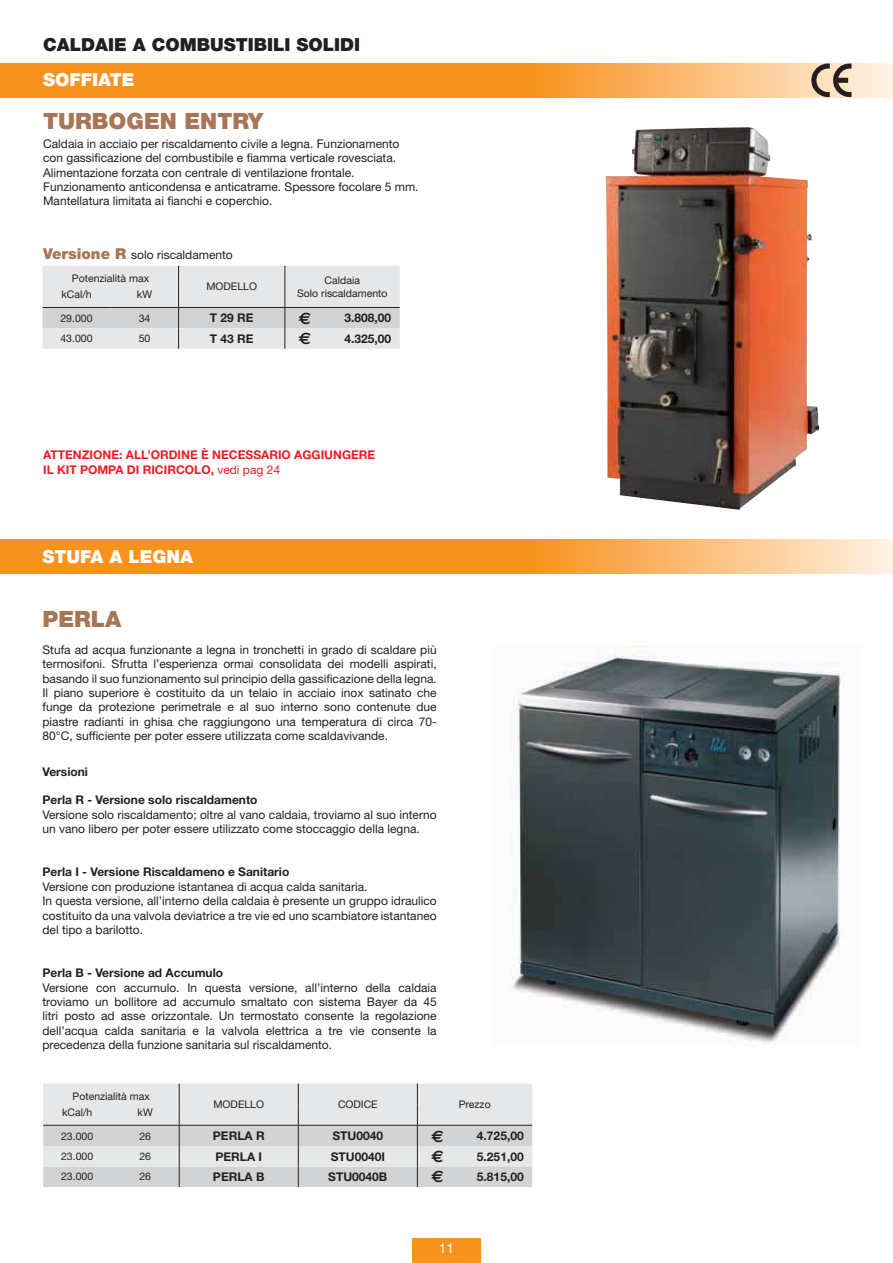
<style>
.page{position:relative;width:893px;height:1263px;background:#fff}
.page>*{position:absolute;margin:0;border:0;box-sizing:border-box;transform-origin:0 0}
.t1{font:900 22.5px "Helvetica Neue LT Std";color:#a67656}
.t2{font:900 18px "Helvetica Neue LT Std";color:#231f20}
.t3{font:900 18px "Helvetica Neue LT Std";color:#fff}
.t4{font:700 16.5px "Euro Sans";color:#231f20}
.t5{font:13.5px "Helvetica Neue LT Std";color:#fff}
.t6{font:12px/14.4px "Helvetica Neue LT Std";color:#231f20}
.t7{font:700 12px "Helvetica Neue LT Std";color:#231f20}
.t8{font:700 12px/14.4px "Helvetica Neue LT Std";color:#ed1c24}
.t9{font:10.5px "Helvetica Neue LT Std";color:#231f20}
.s1{font-weight:900;font-size:15px;color:#a67656}
.s2{font-weight:400}
</style>
<div class="page">
<div style="left:412px;top:1238px;width:68px;height:25px;background:#f7931d"></div>
<svg style="left:0;top:63px;width:893px;height:34px;background:#f8a33f"></svg>
<svg style="left:811px;top:63px;width:40px;height:35px"></svg>
<svg style="left:43px;top:266px;width:357px;height:83px;background:#e0e2e3"></svg>
<hr style="left:43px;top:307px;width:68px;height:1px;background:#231f20">
<hr style="left:111px;top:307px;width:289px;height:1px;background:#231f20">
<svg style="left:0;top:540px;width:893px;height:34px;background:#f9a545"></svg>
<svg style="left:43px;top:1083px;width:489px;height:104px;background:#dcddde"></svg>
<hr style="left:43px;top:1125px;width:68px;height:1px;background:#231f20">
<hr style="left:111px;top:1125px;width:68px;height:1px;background:#231f20">
<hr style="left:179px;top:1125px;width:353px;height:1px;background:#231f20">
<img style="left:510px;top:645px;width:332px;height:398px">
<img style="left:606px;top:127px;width:213px;height:383px">
<h2 class="t2" style="left:43px;top:34px;width:319px">CALDAIE A COMBUSTIBILI SOLIDI</h2>
<h2 class="t3" style="left:43px;top:70px;width:93px">SOFFIATE</h2>
<h1 class="t1" style="left:43px;top:108px;width:222px">TURBOGEN ENTRY</h1>
<p class="t6" style="left:43px;top:138px;width:377px">Caldaia in acciaio per riscaldamento civile a legna. Funzionamento con gassificazione del combustibile e fiamma verticale rovesciata.<br>Alimentazione forzata con centrale di ventilazione frontale.<br>Funzionamento anticondensa e anticatrame. Spessore focolare 5 mm.<br>Mantellatura limitata ai fianchi e coperchio.</p>
<p class="t6" style="left:43px;top:249px;width:191px"><span class="s1">Versione R</span> solo riscaldamento</p>
<p class="t9" style="left:72px;top:275px;width:79px">Potenzialità max</p>
<p class="t9" style="left:206px;top:283px;width:52px">MODELLO</p>
<p class="t9" style="left:325px;top:277px;width:37px">Caldaia</p>
<p class="t9" style="left:61px;top:291px;width:32px">kCal/h</p>
<p class="t9" style="left:137px;top:291px;width:17px">kW</p>
<p class="t9" style="left:297px;top:289px;width:92px">Solo riscaldamento</p>
<p class="t9" style="left:60px;top:314px;width:34px">29.000</p>
<p class="t9" style="left:139px;top:314px;width:13px">34</p>
<p class="t7" style="left:210px;top:314px;width:45px">T 29 RE</p>
<h3 class="t4" style="left:299px;top:308px;width:14px">€</h3>
<p class="t7" style="left:344px;top:314px;width:48px">3.808,00</p>
<p class="t9" style="left:60px;top:335px;width:34px">43.000</p>
<p class="t9" style="left:139px;top:335px;width:13px">50</p>
<p class="t7" style="left:210px;top:334px;width:45px">T 43 RE</p>
<h3 class="t4" style="left:299px;top:329px;width:14px">€</h3>
<p class="t7" style="left:344px;top:334px;width:48px">4.325,00</p>
<p class="t8" style="left:43px;top:449px;width:334px">ATTENZIONE: ALL’ORDINE È NECESSARIO AGGIUNGERE<br>IL KIT POMPA DI RICIRCOLO, <span class="s2">vedi pag 24</span></p>
<h2 class="t3" style="left:43px;top:546px;width:152px">STUFA A LEGNA</h2>
<h1 class="t1" style="left:43px;top:606px;width:80px">PERLA</h1>
<p class="t6" style="left:43px;top:644px;width:396px;text-align:justify">Stufa ad acqua funzionante a legna in tronchetti in grado di scaldare più termosifoni. Sfrutta l’esperienza ormai consolidata dei modelli aspirati, basando il suo funzionamento sul principio della gassificazione della legna.<br>Il piano superiore è costituito da un telaio in acciaio inox satinato che funge da protezione perimetrale e al suo interno sono contenute due piastre radianti in ghisa che raggiungono una temperatura di circa 70- 80°C, sufficiente per poter essere utilizzata come scaldavivande.</p>
<p class="t7" style="left:43px;top:767px;width:47px">Versioni</p>
<p class="t7" style="left:43px;top:796px;width:217px">Perla R - Versione solo riscaldamento</p>
<p class="t6" style="left:43px;top:809px;width:396px">Versione solo riscaldamento; oltre al vano caldaia, troviamo al suo interno un vano libero per poter essere utilizzato come stoccaggio della legna.</p>
<p class="t7" style="left:43px;top:868px;width:248px">Perla I - Versione Riscaldameno e Sanitario</p>
<p class="t6" style="left:43px;top:881px;width:396px">Versione con produzione istantanea di acqua calda sanitaria.<br>In questa versione, all’interno della caldaia è presente un gruppo idraulico costituito da una valvola deviatrice a tre vie ed uno scambiatore istantaneo del tipo a barilotto.</p>
<p class="t7" style="left:43px;top:968px;width:182px">Perla B - Versione ad Accumulo</p>
<p class="t6" style="left:43px;top:981px;width:396px;text-align:justify">Versione con accumulo. In questa versione, all’interno della caldaia troviamo un bollitore ad accumulo smaltato con sistema Bayer da 45 litri posto ad asse orizzontale. Un termostato consente la regolazione dell’acqua calda sanitaria e la valvola elettrica a tre vie consente la precedenza della funzione sanitaria sul riscaldamento.</p>
<p class="t9" style="left:73px;top:1093px;width:79px">Potenzialità max</p>
<p class="t9" style="left:213px;top:1101px;width:52px">MODELLO</p>
<p class="t9" style="left:338px;top:1101px;width:41px">CODICE</p>
<p class="t9" style="left:459px;top:1101px;width:33px">Prezzo</p>
<p class="t9" style="left:62px;top:1109px;width:32px">kCal/h</p>
<p class="t9" style="left:138px;top:1109px;width:17px">kW</p>
<p class="t9" style="left:61px;top:1132px;width:34px">23.000</p>
<p class="t9" style="left:139px;top:1132px;width:13px">26</p>
<p class="t7" style="left:213px;top:1131px;width:53px">PERLA R</p>
<p class="t7" style="left:332px;top:1131px;width:52px">STU0040</p>
<h3 class="t4" style="left:431px;top:1126px;width:14px">€</h3>
<p class="t7" style="left:477px;top:1131px;width:48px">4.725,00</p>
<p class="t9" style="left:61px;top:1152px;width:34px">23.000</p>
<p class="t9" style="left:139px;top:1152px;width:13px">26</p>
<p class="t7" style="left:215px;top:1152px;width:48px">PERLA I</p>
<p class="t7" style="left:331px;top:1152px;width:56px">STU0040I</p>
<h3 class="t4" style="left:431px;top:1146px;width:14px">€</h3>
<p class="t7" style="left:477px;top:1152px;width:48px">5.251,00</p>
<p class="t9" style="left:61px;top:1173px;width:34px">23.000</p>
<p class="t9" style="left:139px;top:1173px;width:13px">26</p>
<p class="t7" style="left:213px;top:1172px;width:53px">PERLA B</p>
<p class="t7" style="left:328px;top:1172px;width:61px">STU0040B</p>
<h3 class="t4" style="left:431px;top:1167px;width:14px">€</h3>
<p class="t7" style="left:477px;top:1172px;width:48px">5.815,00</p>
<p class="t5" style="left:439px;top:1243px;width:17px">11</p>
</div>
